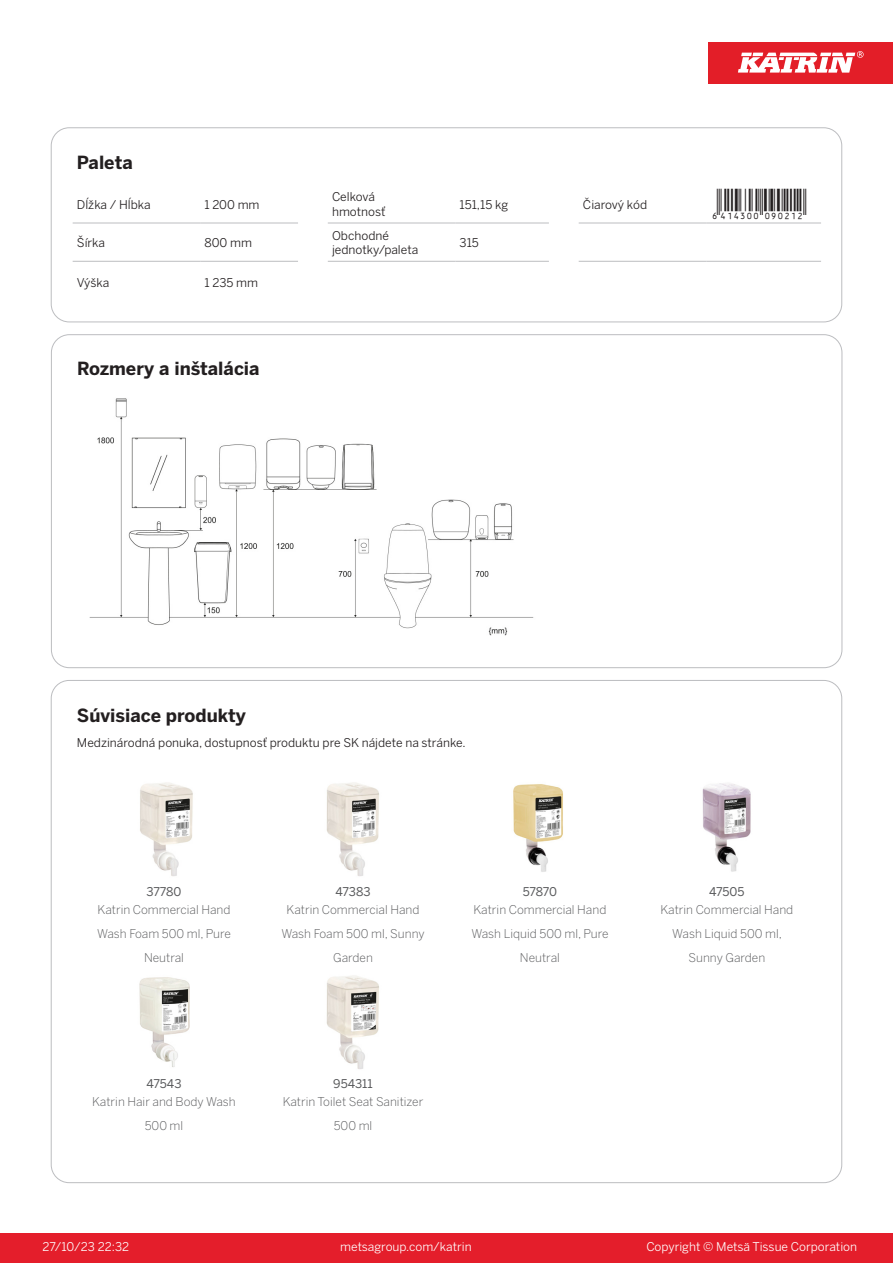
<style>
.page{position:relative;width:893px;height:1263px;background:#fff}
.page>*{position:absolute;margin:0;border:0;box-sizing:border-box;transform-origin:0 0}
.T_EAN{font:30px "Viisas EAN Matala";color:#231f20}
.T_TableHeader{font:700 18px "Benton Sans";color:#231f20}
.T_RelatedName{font:300 12px/24px "Benton Sans";color:#57585a;text-align:center}
.T_TableBody{font:12px "Benton Sans";color:#231f20}
.t1{font:12px "Benton Sans";color:#fff}
.T_RelatedCode{font:12px "Benton Sans";color:#57585a}
</style>
<div class="page">
<div style="left:0;top:1233px;width:893px;height:30px;background:#e41e2b"></div>
<div style="left:708px;top:43px;width:185px;height:41px;background:#e31e28"></div>
<svg style="left:738px;top:51px;width:126px;height:22px"></svg>
<hr style="left:73px;top:223px;width:127px;height:1px;background:#bcbdc0">
<hr style="left:200px;top:223px;width:98px;height:1px;background:#bcbdc0">
<hr style="left:328px;top:223px;width:127px;height:1px;background:#bcbdc0">
<hr style="left:455px;top:223px;width:94px;height:1px;background:#bcbdc0">
<hr style="left:579px;top:223px;width:127px;height:1px;background:#bcbdc0">
<hr style="left:706px;top:223px;width:115px;height:1px;background:#bcbdc0">
<hr style="left:73px;top:261px;width:127px;height:1px;background:#bcbdc0">
<hr style="left:200px;top:261px;width:98px;height:1px;background:#bcbdc0">
<hr style="left:328px;top:261px;width:127px;height:1px;background:#bcbdc0">
<hr style="left:455px;top:261px;width:94px;height:1px;background:#bcbdc0">
<hr style="left:579px;top:261px;width:127px;height:1px;background:#bcbdc0">
<hr style="left:706px;top:261px;width:115px;height:1px;background:#bcbdc0">
<div style="left:51px;top:128px;width:791px;height:194px;border:1px solid #bcbdc0;border-radius:18px"></div>
<img style="left:89px;top:398px;width:445px;height:238px">
<img style="left:140px;top:782px;width:53px;height:94px">
<img style="left:326px;top:782px;width:53px;height:94px">
<img style="left:513px;top:784px;width:50px;height:88px">
<img style="left:702px;top:783px;width:49px;height:89px">
<img style="left:139px;top:977px;width:51px;height:90px">
<img style="left:326px;top:975px;width:53px;height:94px">
<p class="T_TableHeader" style="left:77px;top:151px;width:57px">Paleta</p>
<p class="T_TableBody" style="left:77px;top:197px;width:75px">Dĺžka / Hĺbka</p>
<p class="T_TableBody" style="left:204px;top:197px;width:57px">1 200 mm</p>
<p class="T_TableBody" style="left:77px;top:235px;width:30px">Šírka</p>
<p class="T_TableBody" style="left:204px;top:235px;width:49px">800 mm</p>
<p class="T_TableBody" style="left:77px;top:276px;width:34px">Výška</p>
<p class="T_TableBody" style="left:204px;top:276px;width:55px">1 235 mm</p>
<p class="T_TableHeader" style="left:77px;top:357px;width:184px">Rozmery a inštalácia</p>
<p class="T_TableBody" style="left:332px;top:190px;width:44px">Celková</p>
<p class="T_TableBody" style="left:332px;top:204px;width:55px">hmotnosť</p>
<p class="T_TableBody" style="left:332px;top:228px;width:58px">Obchodné</p>
<p class="T_TableBody" style="left:332px;top:243px;width:88px">jednotky/paleta</p>
<p class="T_TableBody" style="left:460px;top:197px;width:50px">151,15 kg</p>
<p class="T_TableBody" style="left:583px;top:197px;width:66px">Čiarový kód</p>
<p class="T_EAN" style="left:710px;top:188px;width:97px">*6414300090212*</p>
<p class="T_TableBody" style="left:460px;top:235px;width:21px">315</p>
<p class="T_TableHeader" style="left:77px;top:704px;width:171px">Súvisiace produkty</p>
<p class="T_TableBody" style="left:77px;top:735px;width:390px">Medzinárodná ponuka, dostupnosť produktu pre SK nájdete na stránke.</p>
<p class="T_RelatedCode" style="left:146px;top:884px;width:37px">37780</p>
<p class="T_RelatedCode" style="left:335px;top:884px;width:37px">47383</p>
<p class="T_RelatedCode" style="left:523px;top:884px;width:36px">57870</p>
<p class="T_RelatedCode" style="left:709px;top:884px;width:37px">47505</p>
<p class="T_RelatedName" style="left:97px;top:897px;width:135px">Katrin Commercial Hand<br>Wash Foam 500 ml, Pure<br>Neutral</p>
<p class="T_RelatedName" style="left:281px;top:897px;width:145px">Katrin Commercial Hand<br>Wash Foam 500 ml, Sunny<br>Garden</p>
<p class="T_RelatedName" style="left:471px;top:897px;width:139px">Katrin Commercial Hand<br>Wash Liquid 500 ml, Pure<br>Neutral</p>
<p class="T_RelatedName" style="left:660px;top:897px;width:134px">Katrin Commercial Hand<br>Wash Liquid 500 ml,<br>Sunny Garden</p>
<p class="T_RelatedCode" style="left:147px;top:1076px;width:36px">47543</p>
<p class="T_RelatedCode" style="left:333px;top:1076px;width:41px">954311</p>
<p class="T_RelatedName" style="left:92px;top:1089px;width:145px">Katrin Hair and Body Wash<br>500 ml</p>
<p class="T_RelatedName" style="left:283px;top:1089px;width:142px">Katrin Toilet Seat Sanitizer<br>500 ml</p>
<p class="t1" style="left:43px;top:1239px;width:88px">27/10/23 22:32</p>
<p class="t1" style="left:340px;top:1239px;width:133px">metsagroup.com/katrin</p>
<p class="t1" style="left:646px;top:1239px;width:212px">Copyright © Metsä Tissue Corporation</p>
</div>
